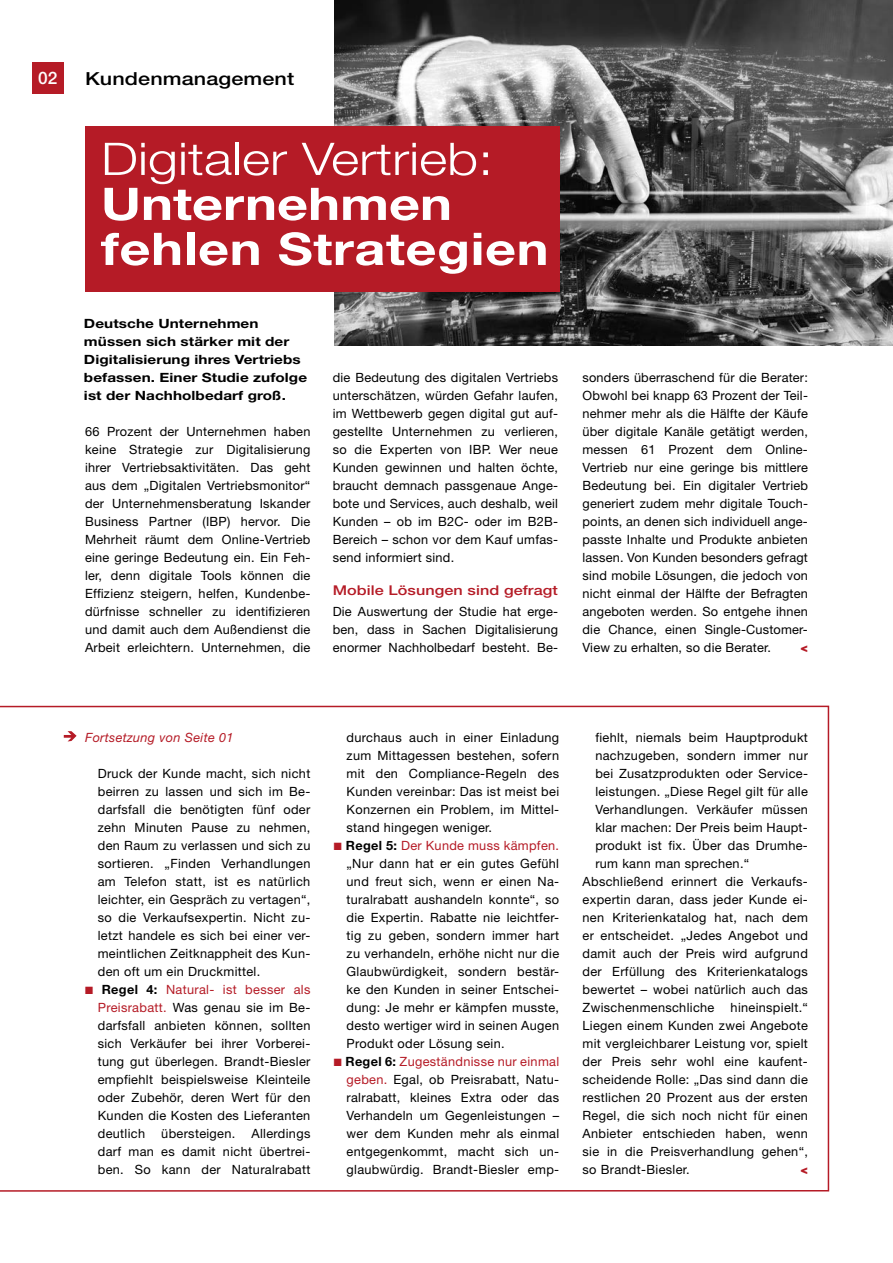
<style>
.page{position:relative;width:893px;height:1263px;background:#fff}
.page>*{position:absolute;margin:0;border:0;box-sizing:border-box;transform-origin:0 0}
.t1{font:700 45px/45px "Helvetica Neue LT";letter-spacing:.01em;color:#fff;scale:1.2 1}
.t2{font:300 45px "Helvetica Neue LT";color:#fff;scale:1.2 1}
.t3{font:500 18px "Helvetica Neue LT";letter-spacing:.005em;color:#000;scale:1.2 1}
.t4{font:500 17.25px "Helvetica Neue LT";color:#fff}
.t5{font:500 13.5px "Helvetica Neue LT";letter-spacing:.005em;color:#b51b26;scale:1.2 1}
.t6{font:12.75px/18px "Helvetica Neue LT";letter-spacing:.025em;color:#000;text-align:justify}
.t7{font:700 12.75px/18px "Helvetica Neue LT";letter-spacing:.005em;color:#000;scale:1.2 1}
.t8{font:italic 12.75px "Helvetica Neue LT";letter-spacing:.025em;color:#b51b26}
.t9{font:900 12.75px "Helvetica Neue LT";color:#b51b26}
.s1{color:#b51b26}
.s2{font-weight:700}
</style>
<div class="page">
<img style="left:335px;top:0;width:558px;height:346px">
<svg style="left:0;top:706px;width:829px;height:486px"></svg>
<div style="left:32px;top:62px;width:32px;height:32px;background:#b51b26"></div>
<svg style="left:64px;top:731px;width:13px;height:10px"></svg>
<div style="left:85px;top:126px;width:474px;height:166px;background:#b51b26"></div>
<h3 class="t4" style="left:38px;top:68px;width:21px">02</h3>
<h2 class="t3" style="left:85px;top:67px;width:176px">Kundenmanagement</h2>
<h1 class="t2" style="left:101px;top:131px;width:328px">Digitaler Vertrieb:</h1>
<h1 class="t1" style="left:101px;top:180px;width:375px">Unternehmen fehlen Strategien</h1>
<p class="t7" style="left:84px;top:314px;width:187px">Deutsche Unternehmen müssen sich stärker mit der<br>Digitalisierung ihres Vertriebs befassen. Einer Studie zufolge ist der Nachholbedarf groß.</p>
<p class="t6" style="left:85px;top:422px;width:227px">66 Prozent der Unternehmen haben keine Strategie zur Digitalisierung ihrer Vertriebsaktivitäten. Das geht aus dem „Digitalen Vertriebsmonitor“ der Unternehmensberatung Iskander Business Partner (IBP) hervor. Die Mehrheit räumt dem Online-Vertrieb eine geringe Bedeutung ein. Ein Feh&shy;ler, denn digitale Tools können die Effizienz steigern, helfen, Kundenbe&shy;dürfnisse schneller zu identifizieren und damit auch dem Außendienst die Arbeit erleichtern. Unternehmen, die</p>
<p class="t6" style="left:333px;top:368px;width:227px">die Bedeutung des digitalen Vertriebs unterschätzen, würden Gefahr laufen, im Wettbewerb gegen digital gut auf&shy;gestellte Unternehmen zu verlieren, so die Experten von IBP. Wer neue Kunden gewinnen und halten öchte, braucht demnach passgenaue Ange&shy;bote und Services, auch deshalb, weil Kunden – ob im B2C- oder im B2B-Bereich – schon vor dem Kauf umfas&shy;send informiert sind.</p>
<p class="t5" style="left:333px;top:582px;width:189px">Mobile Lösungen sind gefragt</p>
<p class="t6" style="left:333px;top:602px;width:227px">Die Auswertung der Studie hat erge&shy;ben, dass in Sachen Digitalisierung enormer Nachholbedarf besteht. Be-</p>
<p class="t6" style="left:583px;top:368px;width:227px">sonders überraschend für die Berater:<br>Obwohl bei knapp 63 Prozent der Teil&shy;nehmer mehr als die Hälfte der Käufe über digitale Kanäle getätigt werden, messen 61 Prozent dem Online-Vertrieb nur eine geringe bis mittlere Bedeutung bei. Ein digitaler Vertrieb generiert zudem mehr digitale Touch&shy;points, an denen sich individuell ange&shy;passte Inhalte und Produkte anbieten lassen. Von Kunden besonders gefragt sind mobile Lösungen, die jedoch von nicht einmal der Hälfte der Befragten angeboten werden. So entgehe ihnen die Chance, einen Single-Customer-View zu erhalten, so die Berater.</p>
<p class="t9" style="left:800px;top:639px;width:9px">&lt;</p>
<p class="t8" style="left:85px;top:729px;width:150px">Fortsetzung von Seite 01</p>
<p class="t6" style="left:98px;top:764px;width:214px">Druck der Kunde macht, sich nicht beirren zu lassen und sich im Be&shy;darfsfall die benötigten fünf oder zehn Minuten Pause zu nehmen, den Raum zu verlassen und sich zu sortieren. „Finden Verhandlungen am Telefon statt, ist es natürlich leichter, ein Gespräch zu vertagen“, so die Verkaufsexpertin. Nicht zu&shy;letzt handele es sich bei einer ver&shy;meintlichen Zeitknappheit des Kun&shy;den oft um ein Druckmittel.</p>
<p class="t6" style="left:98px;top:980px;width:214px;text-indent:-13px"><span class="s1">■</span> <span class="s2">Regel 4:</span> <span class="s1">Natural- ist besser als Preisrabatt.</span> Was genau sie im Be&shy;darfsfall anbieten können, sollten sich Verkäufer bei ihrer Vorberei&shy;tung gut überlegen. Brandt-Biesler empfiehlt beispielsweise Kleinteile oder Zubehör, deren Wert für den Kunden die Kosten des Lieferanten deutlich</p>
<p class="t6" style="left:98px;top:1124px;width:214px;text-indent:154px">Allerdings darf man es damit nicht übertrei&shy;ben. So kann der Naturalrabatt</p>
<p class="t6" style="left:161px;top:1124px;width:76px">übersteigen.</p>
<p class="t6" style="left:347px;top:728px;width:214px">durchaus auch in einer Einladung zum Mittagessen bestehen, sofern mit den Compliance-Regeln des Kunden vereinbar: Das ist meist bei Konzernen ein Problem, im Mittel&shy;stand hingegen weniger.</p>
<p class="t6" style="left:347px;top:836px;width:214px;text-indent:-13px"><span class="s1">■</span> <span class="s2">Regel 5:</span> <span class="s1">Der Kunde muss kämpfen. </span>„Nur dann hat er ein gutes Gefühl und freut sich, wenn er einen Na&shy;turalrabatt aushandeln konnte“, so die Expertin. Rabatte nie leichtfer&shy;tig zu geben, sondern immer hart zu verhandeln, erhöhe nicht nur die Glaubwürdigkeit, sondern bestär&shy;ke den Kunden in seiner Entschei&shy;dung: Je mehr er kämpfen musste, desto wertiger wird in seinen Augen Produkt oder Lösung sein.</p>
<p class="t6" style="left:347px;top:1052px;width:214px;text-indent:-13px"><span class="s1">■</span> <span class="s2">Regel 6:</span> <span class="s1">Zugeständnisse nur einmal geben.</span> Egal, ob Preisrabatt, Natu&shy;ralrabatt, kleines Extra oder das Verhandeln um Gegenleistungen – wer dem Kunden mehr als einmal entgegenkommt, macht sich un&shy;glaubwürdig. Brandt-Biesler emp-</p>
<p class="t6" style="left:595px;top:728px;width:214px">fiehlt, niemals beim Hauptprodukt</p>
<p class="t6" style="left:595px;top:746px;width:214px">nachzugeben, sondern immer nur</p>
<p class="t6" style="left:595px;top:764px;width:214px">bei Zusatzprodukten oder Service-</p>
<p class="t6" style="left:595px;top:782px;width:214px">leistungen. „Diese Regel gilt für alle</p>
<p class="t6" style="left:595px;top:800px;width:214px">Verhandlungen. Verkäufer müssen</p>
<p class="t6" style="left:595px;top:818px;width:214px">klar machen: Der Preis beim Haupt-</p>
<p class="t6" style="left:595px;top:836px;width:214px">produkt ist fix. Über das Drumhe-</p>
<p class="t6" style="left:595px;top:854px;width:155px">rum kann man sprechen.“</p>
<p class="t6" style="left:583px;top:872px;width:227px">Abschließend erinnert die Verkaufs-</p>
<p class="t6" style="left:583px;top:890px;width:227px">expertin daran, dass jeder Kunde ei-</p>
<p class="t6" style="left:583px;top:908px;width:227px">nen Kriterienkatalog hat, nach dem</p>
<p class="t6" style="left:583px;top:926px;width:227px">er entscheidet. „Jedes Angebot und</p>
<p class="t6" style="left:583px;top:944px;width:227px">damit auch der Preis wird aufgrund</p>
<p class="t6" style="left:583px;top:962px;width:227px">der Erfüllung des Kriterienkatalogs</p>
<p class="t6" style="left:583px;top:980px;width:227px">bewertet – wobei natürlich auch das</p>
<p class="t6" style="left:583px;top:998px;width:133px">Zwischenmenschliche</p>
<p class="t6" style="left:583px;top:998px;width:227px;text-indent:148px">hineinspielt.“ Liegen einem Kunden zwei Angebote mit vergleichbarer Leistung vor, spielt der Preis sehr wohl eine kaufent&shy;scheidende Rolle: „Das sind dann die restlichen 20 Prozent aus der ersten Regel, die sich noch nicht für einen Anbieter entschieden haben, wenn sie in die Preisverhandlung gehen“, so Brandt-Biesler.</p>
<p class="t9" style="left:800px;top:1161px;width:9px">&lt;</p>
</div>
